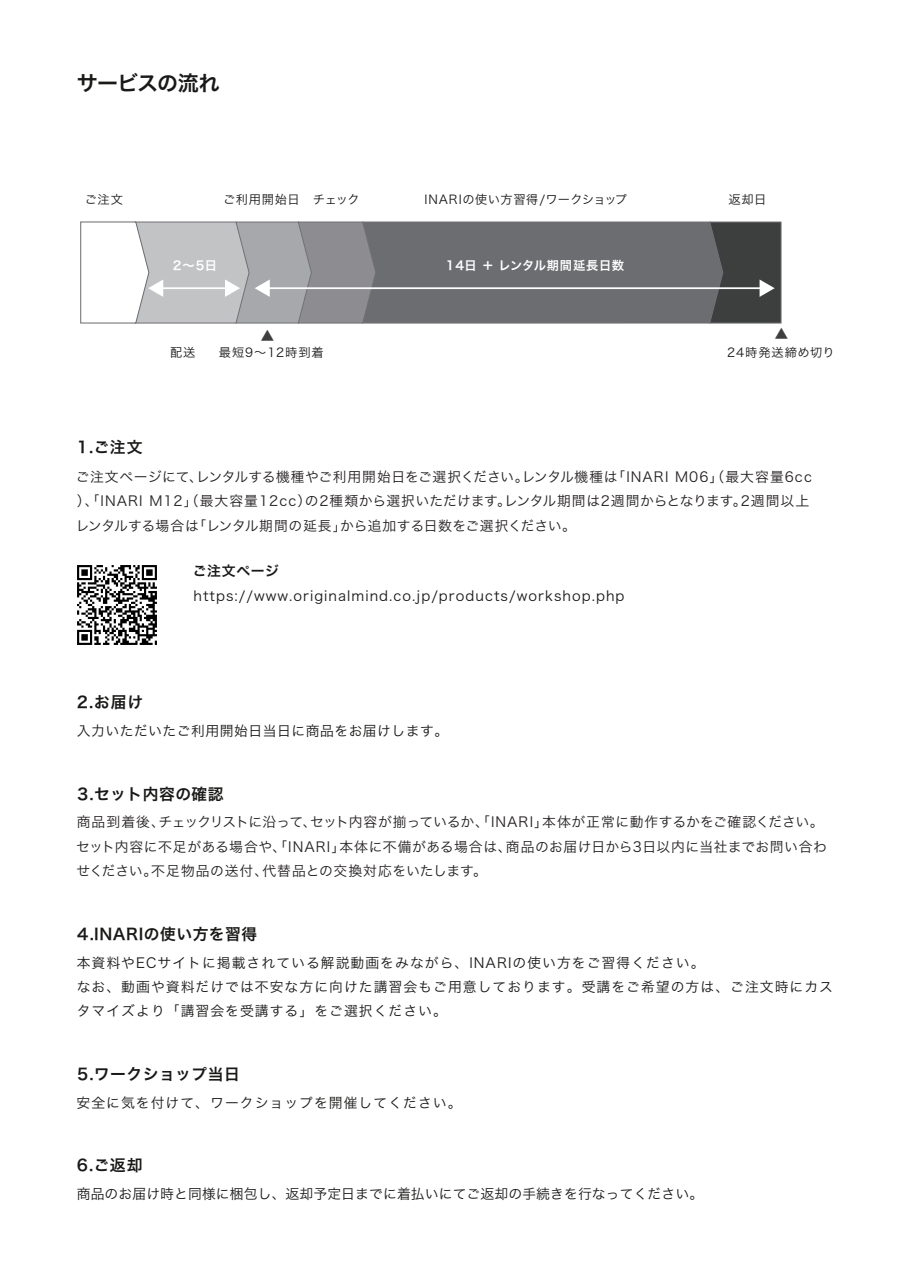
<style>
.page{position:relative;width:903px;height:1275px;background:#fff}
.page>*{position:absolute;margin:0;border:0;box-sizing:border-box;transform-origin:0 0}
.t1{font:21px "Hira Kaku Pro N W6";letter-spacing:-.035em;color:#191918}
.t2{font:15.75px "Hira Kaku Pro N W6";letter-spacing:.035em;color:#191918}
.t3{font:14px "Hira Kaku Pro N W6";color:#3d3e3e}
.t4{font:13.83px/24.2px "Hira Kaku Pro W3";letter-spacing:.035em;color:#231f20}
.t5{font:13.83px/24.2px "Hira Kaku Pro N W3";letter-spacing:.075em;color:#191918}
.t6{font:13.83px "Hira Kaku Pro N W3";letter-spacing:.075em;color:#191919}
.t7{font:13.83px "Hira Kaku Pro N W3";letter-spacing:.005em;color:#191918}
.t8{font:13.83px "Hira Kaku Pro N W3";letter-spacing:.035em;color:#191918}
.t9{font:13.83px "Hira Kaku Pro N W6";letter-spacing:.04em;color:#191919}
.t10{font:12.25px "Hira Kaku Pro N W3";letter-spacing:.045em;color:#191918}
.t11{font:12.25px "Hira Kaku Pro N W3";letter-spacing:.075em;color:#191918}
.t12{font:12.25px "Hira Kaku Pro N W6";letter-spacing:.04em;color:#fff}
</style>
<div class="page">
<div style="left:709px;top:222px;width:72px;height:101px;background:#3d3e3e;border:1px solid #717175"></div>
<hr style="left:267px;top:287px;width:495px;height:2px;background:#fff">
<svg style="left:759px;top:279px;width:16px;height:18px"></svg>
<svg style="left:80px;top:221px;width:643px;height:102px;background:#919295"></svg>
<img style="left:77px;top:565px;width:80px;height:80px">
<h1 class="t1" style="left:77px;top:64px;width:144px">サービスの流れ</h1>
<p class="t10" style="left:85px;top:188px;width:40px">ご注文</p>
<p class="t10" style="left:223px;top:189px;width:78px">ご利用開始日</p>
<p class="t10" style="left:728px;top:188px;width:40px">返却日</p>
<p class="t10" style="left:313px;top:188px;width:48px">チェック</p>
<p class="t10" style="left:424px;top:189px;width:204px">INARIの使い方習得/ワークショップ</p>
<p class="t12" style="left:173px;top:254px;width:46px">2～5日</p>
<p class="t12" style="left:446px;top:254px;width:180px">14日 ＋ レンタル期間延長日数</p>
<p class="t3" style="left:261px;top:323px;width:15px">▲</p>
<p class="t3" style="left:774px;top:322px;width:15px">▲</p>
<p class="t10" style="left:170px;top:341px;width:27px">配送</p>
<p class="t11" style="left:219px;top:341px;width:106px">最短9～12時到着</p>
<p class="t11" style="left:727px;top:341px;width:109px">24時発送締め切り</p>
<p class="t2" style="left:77px;top:433px;width:67px">1.ご注文</p>
<p class="t4" style="left:76px;top:464px;width:738px">ご注文ページにて、レンタルする機種やご利用開始日をご選択ください。レンタル機種は「INARI M06」（最大容量6cc）、「INARI M12」（最大容量12cc）の2種類から選択いただけます。レンタル期間は2週間からとなります。2週間以上レンタルする場合は「レンタル期間の延長」から追加する日数をご選択ください。</p>
<p class="t2" style="left:77px;top:687px;width:68px">2.お届け</p>
<p class="t9" style="left:193px;top:559px;width:88px">ご注文ページ</p>
<p class="t6" style="left:194px;top:583px;width:432px">https://www.originalmind.co.jp/products/workshop.php</p>
<p class="t8" style="left:77px;top:718px;width:373px">入力いただいたご利用開始日当日に商品をお届けします。</p>
<p class="t2" style="left:77px;top:779px;width:148px">3.セット内容の確認</p>
<p class="t4" style="left:76px;top:809px;width:752px">商品到着後、チェックリストに沿って、セット内容が揃っているか、「INARI」本体が正常に動作するかをご確認ください。セット内容に不足がある場合や、「INARI」本体に不備がある場合は、商品のお届け日から3日以内に当社までお問い合わせください。不足物品の送付、代替品との交換対応をいたします。</p>
<p class="t2" style="left:77px;top:920px;width:181px">4.INARIの使い方を習得</p>
<p class="t5" style="left:77px;top:950px;width:758px">本資料やECサイトに掲載されている解説動画をみながら、INARIの使い方をご習得ください。<br>なお、動画や資料だけでは不安な方に向けた講習会もご用意しております。受講をご希望の方は、ご注文時にカスタマイズより「講習会を受講する」をご選択ください。</p>
<p class="t2" style="left:77px;top:1060px;width:164px">5.ワークショップ当日</p>
<p class="t5" style="left:76px;top:1090px;width:387px">安全に気を付けて、ワークショップを開催してください。</p>
<p class="t2" style="left:77px;top:1151px;width:67px">6.ご返却</p>
<p class="t7" style="left:77px;top:1181px;width:628px">商品のお届け時と同様に梱包し、返却予定日までに着払いにてご返却の手続きを行なってください。</p>
</div>
